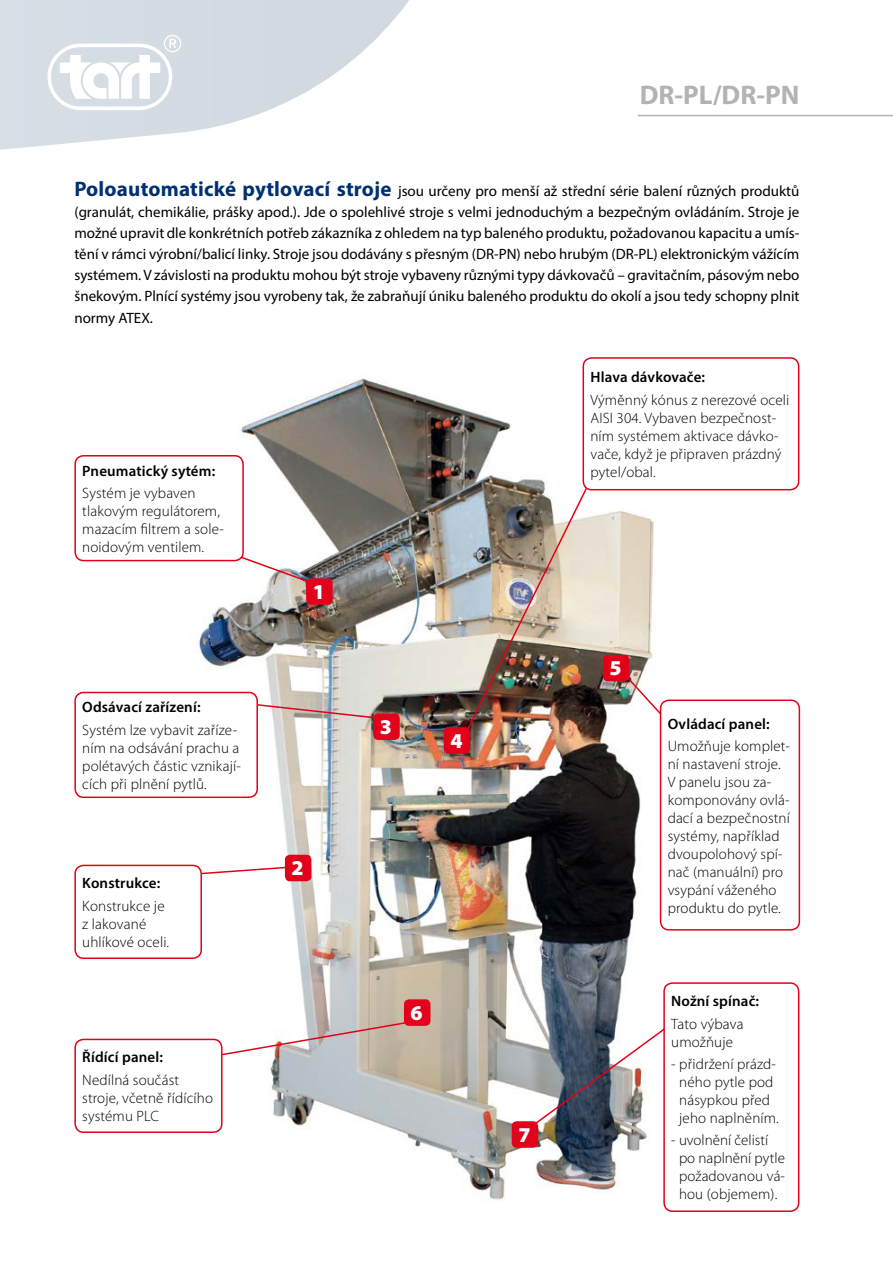
<style>
.page{position:relative;width:893px;height:1263px;background:#fff}
.page>*{position:absolute;margin:0;border:0;box-sizing:border-box;transform-origin:0 0}
.t1{font:700 27px "Myriad Pro";color:#b1b3b4}
.t2{font:900 21.15px "Myriad Pro";color:#fff}
.t3{font:300 15px/18px "Myriad Pro";letter-spacing:.01em;color:#000}
.t4{font:15px/21px "Myriad Pro";color:#000;text-align:justify}
.t5{font:600 15px "Myriad Pro";letter-spacing:.01em;color:#000}
.s1{font-weight:700;font-size:21px;color:#003071}
</style>
<div class="page">
<svg style="left:0;top:0;width:409px;height:150px"></svg>
<svg style="left:47px;top:35px;width:134px;height:75px"></svg>
<img style="left:174px;top:367px;width:519px;height:845px">
<hr style="left:638px;top:115px;width:255px;height:1px;background:#b1b3b4">
<div style="left:285px;top:855px;width:26px;height:26px;background:#e2001a;border-radius:5px"></div>
<div style="left:306px;top:578px;width:27px;height:27px;background:#e2001a;border-radius:5px"></div>
<div style="left:373px;top:713px;width:27px;height:27px;background:#e2001a;border-radius:5px"></div>
<div style="left:444px;top:727px;width:26px;height:27px;background:#e2001a;border-radius:5px"></div>
<div style="left:404px;top:999px;width:26px;height:27px;background:#e2001a;border-radius:5px"></div>
<div style="left:512px;top:1121px;width:26px;height:27px;background:#e2001a;border-radius:5px"></div>
<div style="left:603px;top:655px;width:26px;height:26px;background:#e2001a;border-radius:5px"></div>
<div style="left:74px;top:865px;width:128px;height:94px;border:2px solid #e2001a;border-radius:9px"></div>
<div style="left:74px;top:1039px;width:149px;height:94px;border:2px solid #e2001a;border-radius:9px"></div>
<div style="left:663px;top:982px;width:136px;height:230px;border:2px solid #e2001a;border-radius:9px"></div>
<div style="left:74px;top:455px;width:170px;height:106px;border:2px solid #e2001a;border-radius:9px"></div>
<div style="left:583px;top:357px;width:216px;height:133px;border:2px solid #e2001a;border-radius:9px"></div>
<div style="left:660px;top:699px;width:140px;height:231px;border:2px solid #e2001a;border-radius:9px"></div>
<div style="left:74px;top:692px;width:184px;height:106px;border:2px solid #e2001a;border-radius:9px"></div>
<svg style="left:239px;top:555px;width:71px;height:28px"></svg>
<svg style="left:256px;top:703px;width:122px;height:16px;background:#d0b6b3"></svg>
<svg style="left:200px;top:866px;width:85px;height:9px"></svg>
<svg style="left:220px;top:1021px;width:188px;height:35px"></svg>
<svg style="left:534px;top:1027px;width:132px;height:98px"></svg>
<svg style="left:626px;top:676px;width:37px;height:40px"></svg>
<img style="left:466px;top:486px;width:122px;height:244px">
<p class="t1" style="left:640px;top:77px;width:161px">DR-PL/DR-PN</p>
<p class="t4" style="left:74px;top:181px;width:727px"><span class="s1">Poloautomatické pytlovací stroje</span> jsou určeny pro menší až střední série balení různých produktů (granulát, chemikálie, prášky apod.). Jde o spolehlivé stroje s velmi jednoduchým a bezpečným ovládáním. Stroje je možné upravit dle konkrétních potřeb zákazníka z ohledem na typ baleného produktu, požadovanou kapacitu a umís&shy;tění v rámci výrobní/balicí linky. Stroje jsou dodávány s přesným (DR-PN) nebo hrubým (DR-PL) elektronickým vážícím systémem. V závislosti na produktu mohou být stroje vybaveny různými typy dávkovačů – gravitačním, pásovým nebo šnekovým. Plnící systémy jsou vyrobeny tak, že zabraňují úniku baleného produktu do okolí a jsou tedy schopny plnit normy ATEX.</p>
<p class="t5" style="left:82px;top:461px;width:134px">Pneumatický sytém:</p>
<p class="t3" style="left:82px;top:484px;width:143px">Systém je vybaven tlakovým regulátorem, mazacím filtrem a sole&shy;noidovým ventilem.</p>
<p class="t5" style="left:82px;top:698px;width:120px">Odsávací zařízení:</p>
<p class="t3" style="left:82px;top:721px;width:160px">Systém lze vybavit zaříze&shy;ním na odsávání prachu a polétavých částic vznikají&shy;cích při plnění pytlů.</p>
<p class="t5" style="left:82px;top:874px;width:79px">Konstrukce:</p>
<p class="t3" style="left:82px;top:897px;width:88px">Konstrukce je z lakované uhlíkové oceli.</p>
<p class="t5" style="left:82px;top:1048px;width:82px">Řídící panel:</p>
<p class="t3" style="left:82px;top:1071px;width:132px">Nedílná součást stroje, včetně řídícího systému PLC</p>
<p class="t2" style="left:313px;top:580px;width:14px">1</p>
<p class="t2" style="left:292px;top:856px;width:14px">2</p>
<p class="t2" style="left:380px;top:715px;width:14px">3</p>
<p class="t2" style="left:450px;top:728px;width:14px">4</p>
<p class="t2" style="left:411px;top:1000px;width:14px">6</p>
<p class="t2" style="left:518px;top:1122px;width:14px">7</p>
<p class="t5" style="left:590px;top:368px;width:116px">Hlava dávkovače:</p>
<p class="t3" style="left:590px;top:391px;width:200px">Výměnný kónus z nerezové oceli<br>AISI 304. Vybaven bezpečnost&shy;ním systémem aktivace dávko&shy;vače, když je připraven prázdný pytel/obal.</p>
<p class="t2" style="left:609px;top:656px;width:14px">5</p>
<p class="t5" style="left:668px;top:714px;width:104px">Ovládací panel:</p>
<p class="t3" style="left:668px;top:737px;width:124px">Umožňuje komplet&shy;ní nastavení stroje.<br>V panelu jsou za&shy;komponovány ovlá&shy;dací a bezpečnostní systémy, například dvoupolohový spí&shy;nač (manuální) pro vsypání váženého produktu do pytle.</p>
<p class="t5" style="left:671px;top:992px;width:89px">Nožní spínač:</p>
<p class="t3" style="left:671px;top:1015px;width:74px">Tato výbava umožňuje</p>
<p class="t3" style="left:671px;top:1055px;width:109px;text-align:center">- přidržení prázd&shy;ného pytle pod násypkou před jeho naplněním.</p>
<p class="t3" style="left:679px;top:1131px;width:108px;text-indent:-8px">- uvolnění čelistí po naplnění pytle požadovanou vá&shy;hou (objemem).</p>
</div>
